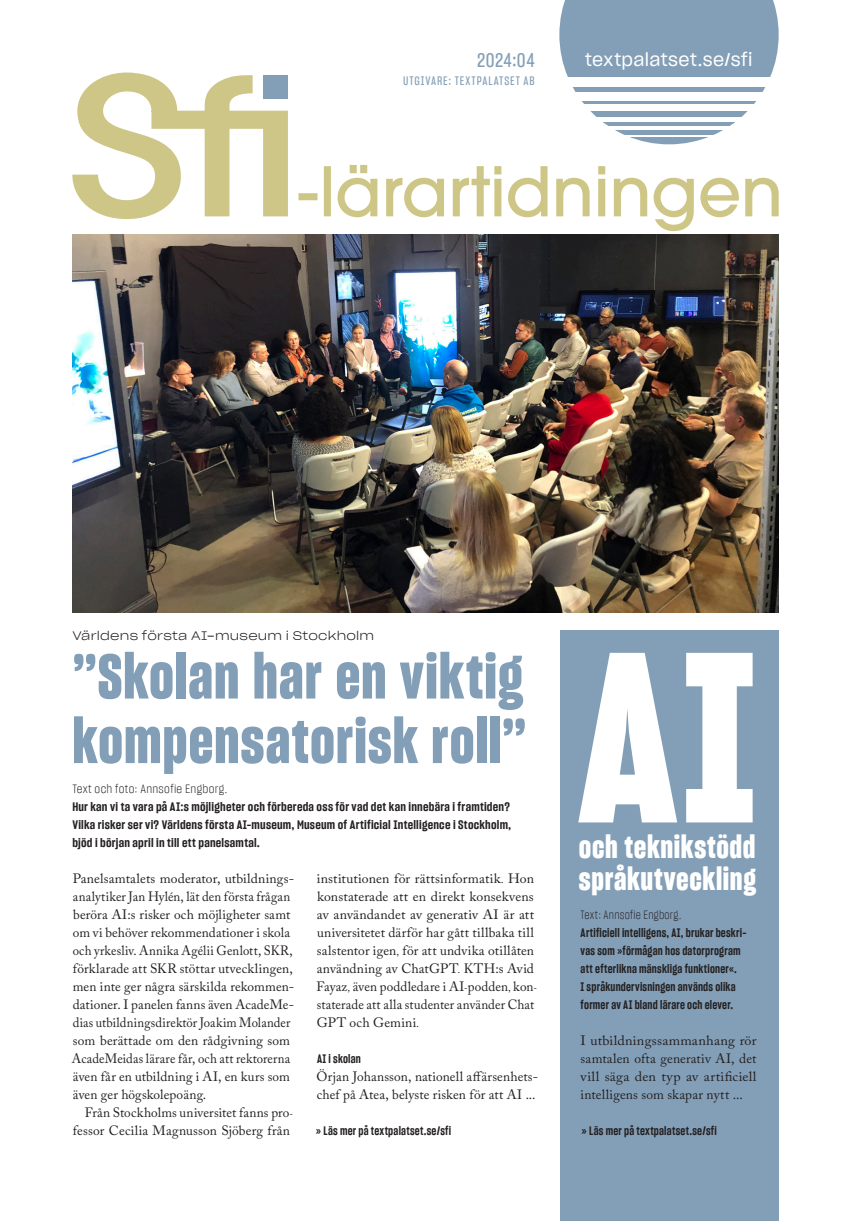
<style>
.page{position:relative;width:851px;height:1221px;background:#fff}
.page>*{position:absolute;margin:0;border:0;box-sizing:border-box;transform-origin:0 0}
.NF_rubbe{font:235.5px "Sharp Grotesk Bold 14";color:#fff}
.NF_rubbe-2{font:61.5px/64.5px "Sharp Grotesk Bold 14";letter-spacing:.015em;color:#839fb7}
.NF_rubbe-3{font:30.9px/32.4px "Sharp Grotesk Bold 14";letter-spacing:.02em;color:#fff}
.t1{font:19.5px "Sharp Grotesk Medium 14";letter-spacing:.02em;color:#839fb7}
.t2{font:18px "Sharp Grotesk Book 19";letter-spacing:.02em;color:#fff}
.NF_Bröd{font:13.5px/18px "Adobe Caslon Pro";letter-spacing:.01em;color:#231f20}
.NF_Bröd_indrag{font:13.5px/18px "Adobe Caslon Pro";letter-spacing:.01em;color:#231f20;text-align:right}
.NF_Bröd-2{font:13.5px/18px "Adobe Caslon Pro";letter-spacing:.01em;color:#231f20;text-align:justify;scale:1.05 1}
.NF_Ingress{font:12px/18px "Sharp Grotesk Sm Bold 14";letter-spacing:.02em;color:#231f20}
.NF_Ingress-2{font:12px/18px "Sharp Grotesk Sm Bold 14";letter-spacing:.02em;color:#231f20;text-align:justify;scale:1.12 1}
.NF_Preheader{font:12px "Sharp Grotesk Light 24";letter-spacing:.015em;color:#231f20;scale:.95 1}
.NF_Ingress-3{font:12px "Sharp Grotesk Light 14";letter-spacing:.02em;color:#231f20;scale:1.12 1}
.t3{font:12px "Sharp Grotesk Medium 14";letter-spacing:.075em;color:#839fb7}
.NF_Ingress-4{font:12px "Sharp Grotesk Light 14";letter-spacing:.02em;color:#231f20}
</style>
<div class="page">
<div style="left:560px;top:630px;width:218px;height:590px;background:#839fb7"></div>
<svg style="left:559px;top:0;width:219px;height:144px"></svg>
<img style="left:72px;top:234px;width:706px;height:378px">
<svg style="left:72px;top:72px;width:216px;height:147px"></svg>
<div style="left:263px;top:75px;width:25px;height:23px;background:#839fb7"></div>
<svg style="left:298px;top:165px;width:480px;height:66px"></svg>
<div style="left:560px;top:77px;width:218px;height:10px;background:#fff"></div>
<div style="left:560px;top:92px;width:218px;height:8px;background:#fff"></div>
<div style="left:560px;top:104px;width:218px;height:7px;background:#fff"></div>
<hr style="left:560px;top:117px;width:218px;height:4px;background:#fff">
<hr style="left:560px;top:126px;width:218px;height:4px;background:#fff">
<hr style="left:560px;top:135px;width:218px;height:1px;background:#fff">
<p class="t1" style="left:477px;top:46px;width:59px">2024:04</p>
<p class="t3" style="left:403px;top:72px;width:133px">UTGIVARE: TEXTPALATSET AB</p>
<h3 class="t2" style="left:585px;top:45px;width:169px">textpalatset.se/sfi</h3>
<p class="NF_Preheader" style="left:72px;top:626px;width:319px">Världens första AI-museum i Stockholm</p>
<p class="NF_rubbe-2" style="left:72px;top:643px;width:455px">”Skolan har en viktig kompensatorisk roll”</p>
<p class="NF_rubbe" style="left:579px;top:580px;width:179px">AI</p>
<p class="NF_rubbe-3" style="left:579px;top:830px;width:178px">och teknikstödd språkutveckling</p>
<p class="NF_Ingress-3" style="left:72px;top:780px;width:140px">Text och foto: Annsofie Engborg.</p>
<p class="NF_Ingress-2" style="left:72px;top:797px;width:393px">Hur kan vi ta vara på AI:s möjligheter och förbereda oss för vad det kan innebära i framtiden?<br>Vilka risker ser vi? Världens första AI-museum, Museum of Artificial Intelligence i Stockholm, bjöd i början april in till ett panelsamtal.</p>
<p class="NF_Bröd" style="left:72px;top:869px;width:224px">Panelsamtalets moderator, utbildnings&shy;analytiker Jan Hylén, lät den första frågan beröra AI:s risker och möjligheter samt om vi behöver rekommendationer i skola och yrkesliv. Annika Agélii Genlott, SKR, förklarade att SKR stöttar utvecklingen, men inte ger några särskilda rekommen&shy;dationer. I panelen fanns även AcadeMe&shy;dias utbildningsdirektör Joakim Molander som berättade om den rådgivning som AcadeMeidas lärare får, och att rektorerna även får en utbildning i AI, en kurs som även ger högskolepoäng.</p>
<p class="NF_Bröd_indrag" style="left:73px;top:1103px;width:221px">Från Stockholms universitet fanns pro&shy;fessor Cecilia Magnusson Sjöberg från</p>
<p class="NF_Bröd_indrag" style="left:316px;top:869px;width:222px;text-align:left">institutionen för rättsinformatik. Hon konstaterade att en direkt konsekvens av användandet av generativ AI är att universitetet därför har gått tillbaka till salstentor igen, för att undvika otillåten användning av ChatGPT. KTH:s Avid Fayaz, även poddledare i AI-podden, kon&shy;staterade att alla studenter använder Chat GPT och Gemini.</p>
<p class="NF_Ingress" style="left:317px;top:1049px;width:45px">AI i skolan</p>
<p class="NF_Bröd" style="left:316px;top:1067px;width:223px">Örjan Johansson, nationell affärsenhets&shy;chef på Atea, belyste risken för att AI ...</p>
<p class="NF_Ingress-4" style="left:580px;top:906px;width:102px">Text: Annsofie Engborg.</p>
<p class="NF_Ingress" style="left:580px;top:923px;width:167px">Artificiell intelligens, AI, brukar beskri&shy;vas som »förmågan hos datorprogram att efterlikna mänskliga funktioner«.<br>I språkundervisningen används olika former av AI bland lärare och elever.</p>
<p class="NF_Bröd-2" style="left:580px;top:1031px;width:169px">I utbildningssammanhang rör samtalen ofta generativ AI, det vill säga den typ av artificiell intelligens som skapar nytt ...</p>
<p class="NF_Ingress" style="left:316px;top:1121px;width:137px">» Läs mer på textpalatset.se/sfi</p>
<p class="NF_Ingress" style="left:581px;top:1121px;width:137px">» Läs mer på textpalatset.se/sfi</p>
</div>
